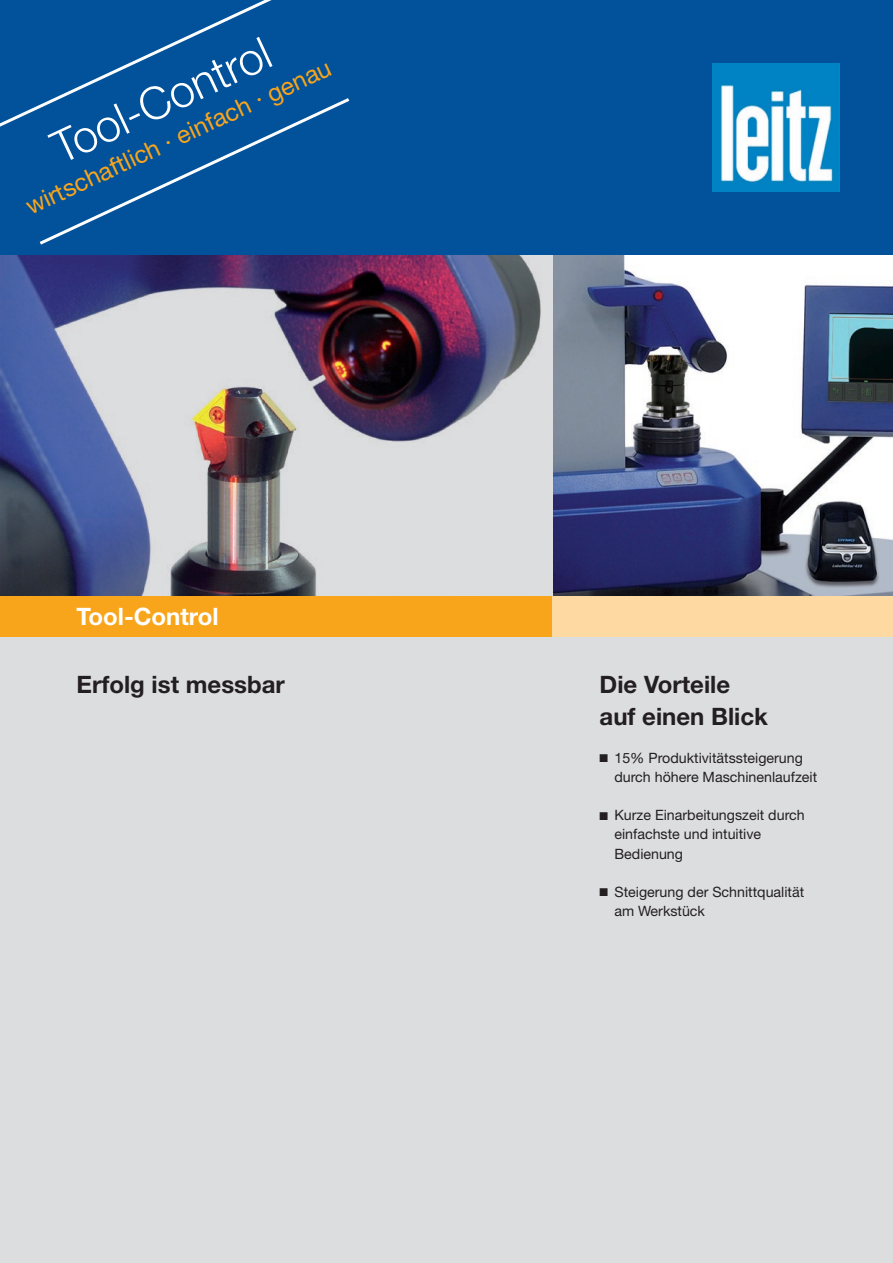
<style>
.page{position:relative;width:893px;height:1263px;background:#fff}
.page>*{position:absolute;margin:0;border:0;box-sizing:border-box;transform-origin:0 0}
.t1{font:300 45px "Helvetica Neue LT Pro";color:#fff}
.t2{font:24.6px "Helvetica Neue LT Pro";color:#f9a51b}
.Headline{font:700 24px "Helvetica Neue LT Pro";color:#231f20}
.Headline-2{font:700 24px "Helvetica Neue LT Pro";color:#fff}
.t3{font:14.25px/19.2px "Helvetica Neue LT Pro";color:#231f20}
</style>
<div class="page">
<div style="left:0;top:0;width:893px;height:255px;background:#01519b"></div>
<div style="left:0;top:595px;width:553px;height:43px;background:#f9a51b"></div>
<div style="left:553px;top:595px;width:340px;height:43px;background:#fed9a1"></div>
<img style="left:712px;top:64px;width:128px;height:127px">
<div style="left:0;top:638px;width:893px;height:625px;background:#dcdddf"></div>
<img style="left:553px;top:255px;width:340px;height:340px">
<img style="left:0;top:255px;width:553px;height:340px">
<svg style="left:0;top:0;width:272px;height:127px"></svg>
<svg style="left:36px;top:95px;width:314px;height:150px"></svg>
<h1 class="t1" style="left:43px;top:125px;width:237px;rotate:-25deg">Tool-Control</h1>
<h2 class="t2" style="left:21px;top:194px;width:335px;rotate:-25deg">wirtschaftlich · einfach · genau</h2>
<p class="Headline-2" style="left:77px;top:602px;width:144px">Tool-Control</p>
<p class="Headline" style="left:77px;top:670px;width:210px">Erfolg ist messbar</p>
<p class="Headline" style="left:600px;top:670px;width:132px">Die Vorteile</p>
<p class="Headline" style="left:600px;top:701px;width:170px">auf einen Blick</p>
<p class="t3" style="left:614px;top:748px;width:204px;text-indent:-15px">■ 15% Produktivitätssteigerung durch höhere Maschinenlaufzeit</p>
<p class="t3" style="left:614px;top:805px;width:192px;text-indent:-15px">■ Kurze Einarbeitungszeit durch einfachste und intuitive<br>Bedienung</p>
<p class="t3" style="left:614px;top:882px;width:191px;text-indent:-15px">■ Steigerung der Schnittqualität am Werkstück</p>
</div>
